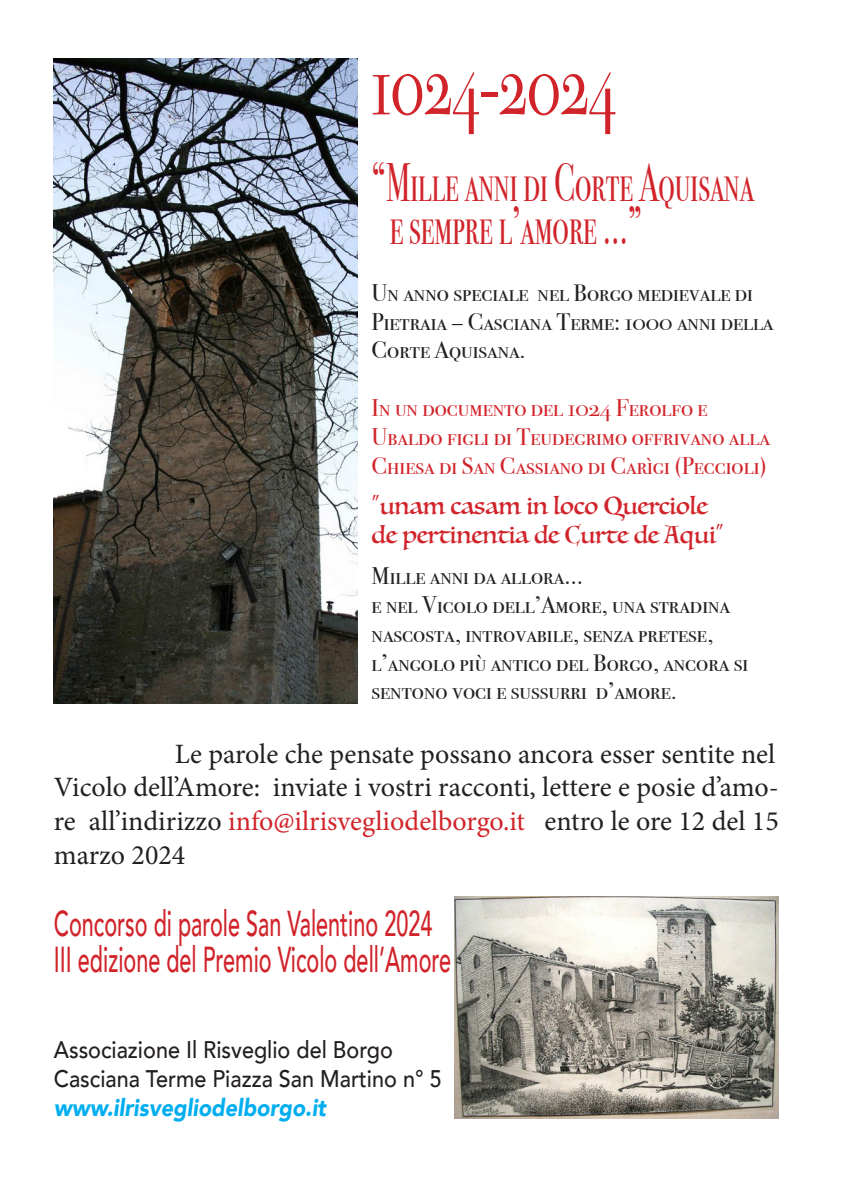
<style>
.page{position:relative;width:851px;height:1191px;background:#fff}
.page>*{position:absolute;margin:0;border:0;box-sizing:border-box;transform-origin:0 0}
.t1{font:90px "Bodoni Svty Two SCITCTT";color:#d1232a;scale:.67 1}
.t2{font:54px "Bodoni Svty Two SCITCTT";color:#d1232a;scale:.6 1}
.t3{font:500 36px "Avenir";color:#d1232a;scale:.6 1}
.t4{font:28px/33.6px "Minion Pro";color:#231f20;text-align:justify}
.t5{font:24px/28.8px "Bodoni Svty Two SCITCTT";color:#231f20}
.t6{font:24px/28.8px "Bodoni Svty Two SCITCTT";color:#d1232a}
.t7{font:500 24px "Avenir";color:#231f20;scale:.9 1}
.t8{font:24px "Luminari";color:#d1232a}
.t9{font:italic 900 24px "Avenir";color:#00aeef;scale:.9 1}
.s1{color:#d1232a}
</style>
<div class="page">
<img style="left:54px;top:58px;width:303px;height:645px">
<img style="left:454px;top:896px;width:324px;height:222px">
<p class="t1" style="left:371px;top:30px;width:367px">1024-2024</p>
<p class="t2" style="left:371px;top:150px;width:638px">“Mille anni di Corte Aquisana</p>
<p class="t2" style="left:389px;top:193px;width:422px">e sempre l’amore …”</p>
<p class="t5" style="left:371px;top:278px;width:403px">Un anno speciale nel Borgo medievale di<br>Pietraia – Casciana Terme: 1000 anni della<br>Corte Aquisana.</p>
<p class="t6" style="left:371px;top:393px;width:399px">In un documento del 1024 Ferolfo e<br>Ubaldo figli di Teudegrimo offrivano alla<br>Chiesa di San Cassiano di Carìgi (Peccioli)</p>
<p class="t8" style="left:371px;top:485px;width:337px">“unam casam in loco Querciole</p>
<p class="t8" style="left:371px;top:514px;width:353px">de pertinentia de Curte de Aqui”</p>
<p class="t5" style="left:371px;top:561px;width:213px">Mille anni da allora…</p>
<p class="t5" style="left:371px;top:590px;width:360px">e nel Vicolo dell’Amore, una stradina</p>
<p class="t5" style="left:371px;top:619px;width:378px">nascosta, introvabile, senza pretese, l’angolo più antico del Borgo, ancora si sentono voci e sussurri d’amore.</p>
<p class="t4" style="left:175px;top:737px;width:602px">Le parole che pensate possano ancora esser sentite nel</p>
<p class="t4" style="left:54px;top:771px;width:726px">Vicolo dell’Amore: inviate i vostri racconti, lettere e posie d’amo&shy;re all’indirizzo <span class="s1">info@ilrisvegliodelborgo.it</span> entro le ore 12 del 15 marzo 2024</p>
<p class="t3" style="left:54px;top:892px;width:632px">Concorso di parole San Valentino 2024</p>
<p class="t3" style="left:54px;top:928px;width:663px">III edizione del Premio Vicolo dell’Amore</p>
<p class="t7" style="left:54px;top:1029px;width:378px">Associazione Il Risveglio del Borgo</p>
<p class="t7" style="left:54px;top:1057px;width:432px">Casciana Terme Piazza San Martino n° 5</p>
<p class="t9" style="left:54px;top:1087px;width:304px">www.ilrisvegliodelborgo.it</p>
</div>
